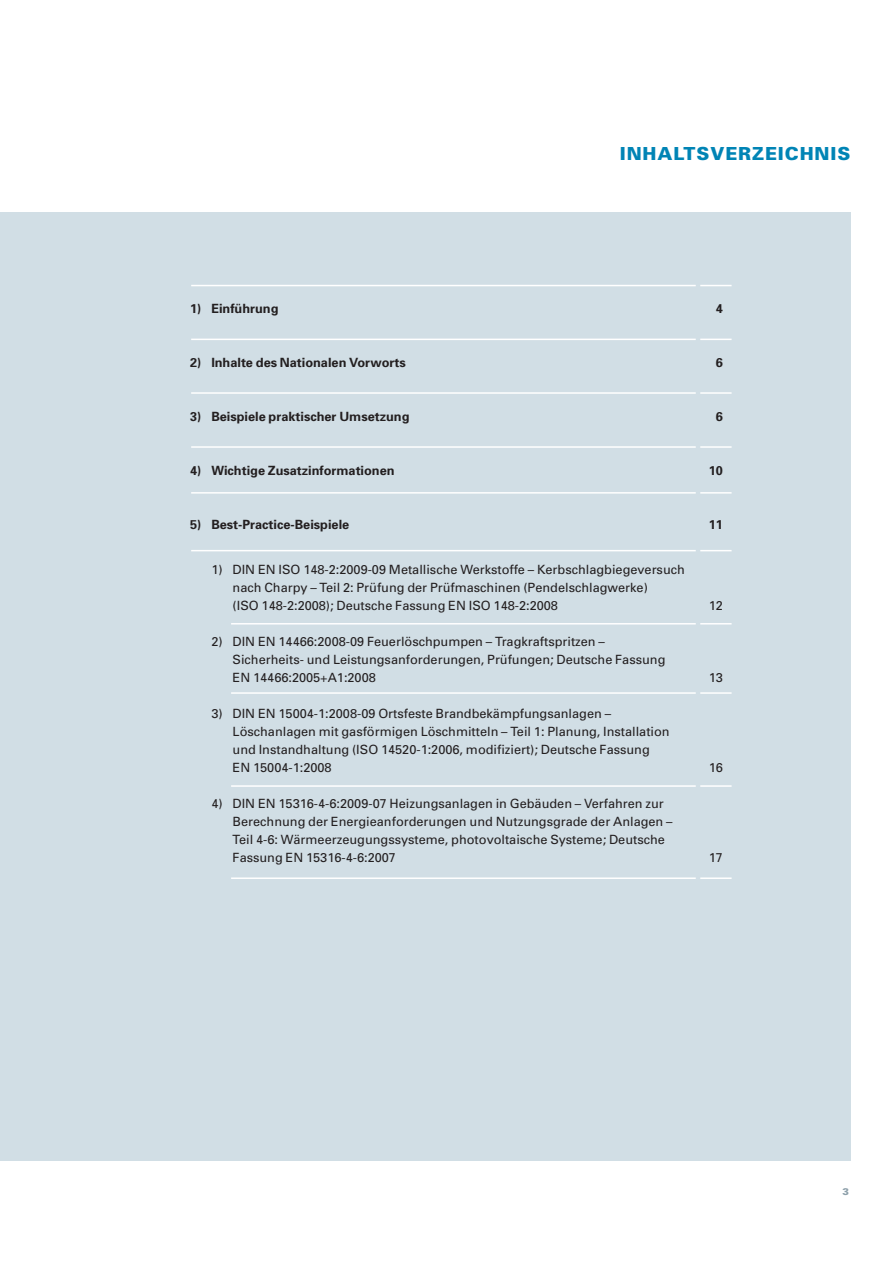
<style>
.page{position:relative;width:893px;height:1263px;background:#fff}
.page>*{position:absolute;margin:0;border:0;box-sizing:border-box;transform-origin:0 0}
.t1{font:900 18px "Univers";letter-spacing:.05em;color:#0084b5}
.t2{font:12.75px/18px "Univers";color:#231f20}
.t3{font:700 12.75px "Univers";color:#231f20}
.t4{font:900 9.75px "Univers";color:#8da0aa}
</style>
<div class="page">
<div style="left:0;top:213px;width:850px;height:948px;background:#d1dee5"></div>
<hr style="left:191px;top:285px;width:541px;height:1px;background:#fff">
<hr style="left:191px;top:392px;width:541px;height:2px;background:#fff">
<hr style="left:191px;top:446px;width:541px;height:2px;background:#fff">
<hr style="left:231px;top:877px;width:501px;height:2px;background:#fff">
<hr style="left:231px;top:785px;width:501px;height:2px;background:#fff">
<hr style="left:231px;top:692px;width:501px;height:2px;background:#fff">
<hr style="left:231px;top:623px;width:501px;height:1px;background:#fff">
<hr style="left:191px;top:550px;width:541px;height:1px;background:#fff">
<hr style="left:191px;top:492px;width:541px;height:2px;background:#fff">
<hr style="left:191px;top:339px;width:541px;height:1px;background:#fff">
<hr style="left:696px;top:258px;width:4px;height:805px;background:#d1dee5">
<h1 class="t1" style="left:620px;top:147px;width:232px">INHALTSVERZEICHNIS</h1>
<p class="t3" style="left:190px;top:303px;width:90px">1) Einführung</p>
<p class="t3" style="left:716px;top:303px;width:9px">4</p>
<p class="t3" style="left:190px;top:357px;width:217px">2) Inhalte des Nationalen Vorworts</p>
<p class="t3" style="left:716px;top:357px;width:9px">6</p>
<p class="t3" style="left:190px;top:411px;width:221px">3) Beispiele praktischer Umsetzung</p>
<p class="t3" style="left:716px;top:411px;width:9px">6</p>
<p class="t3" style="left:190px;top:465px;width:206px">4) Wichtige Zusatzinformationen</p>
<p class="t3" style="left:709px;top:465px;width:16px">10</p>
<p class="t3" style="left:190px;top:519px;width:161px">5) Best-Practice-Beispiele</p>
<p class="t3" style="left:709px;top:519px;width:16px">11</p>
<p class="t2" style="left:233px;top:561px;width:454px;text-indent:-21px">1) DIN EN ISO 148-2:2009-09 Metallische Werkstoffe – Kerbschlagbiegeversuch nach Charpy – Teil 2: Prüfung der Prüfmaschinen (Pendelschlagwerke)<br>(ISO 148-2:2008); Deutsche Fassung EN ISO 148-2:2008</p>
<p class="t2" style="left:709px;top:597px;width:16px">12</p>
<p class="t2" style="left:233px;top:633px;width:434px;text-indent:-21px">2) DIN EN 14466:2008-09 Feuerlöschpumpen – Tragkraftspritzen –<br>Sicherheits- und Leistungsanforderungen, Prüfungen; Deutsche Fassung<br>EN 14466:2005+A1:2008</p>
<p class="t2" style="left:233px;top:705px;width:439px;text-indent:-21px">3) DIN EN 15004-1:2008-09 Ortsfeste Brandbekämpfungsanlagen – Löschanlagen mit gasförmigen Löschmitteln – Teil 1: Planung, Installation und Instandhaltung (ISO 14520-1:2006, modifiziert); Deutsche Fassung EN 15004-1:2008</p>
<p class="t2" style="left:233px;top:795px;width:441px;text-indent:-21px">4) DIN EN 15316-4-6:2009-07 Heizungsanlagen in Gebäuden – Verfahren zur Berechnung der Energieanforderungen und Nutzungsgrade der Anlagen – Teil 4-6: Wärmeerzeugungssysteme, photovoltaische Systeme; Deutsche Fassung EN 15316-4-6:2007</p>
<p class="t2" style="left:709px;top:669px;width:16px">13</p>
<p class="t2" style="left:709px;top:759px;width:16px">16</p>
<p class="t2" style="left:709px;top:849px;width:16px">17</p>
<p class="t4" style="left:842px;top:1188px;width:8px">3</p>
</div>
